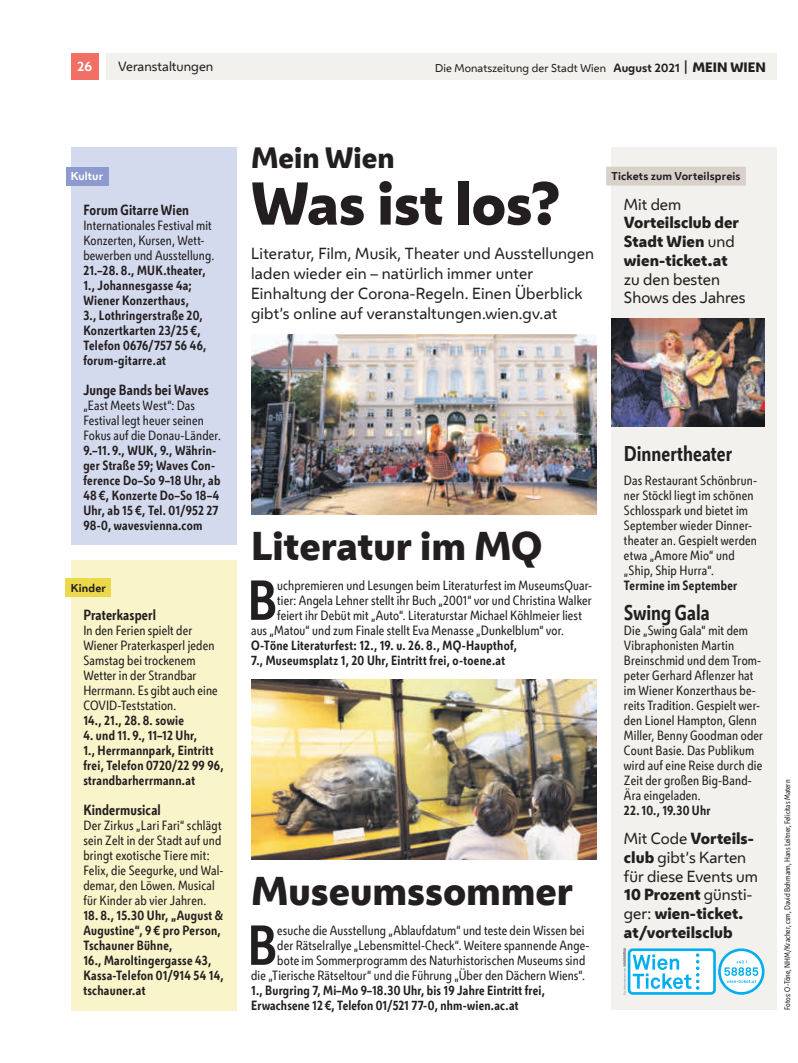
<style>
.page{position:relative;width:798px;height:1063px;background:#fff}
.page>*{position:absolute;margin:0;border:0;box-sizing:border-box;transform-origin:0 0}
.t1{font:800 56.25px "Wiener Melange";letter-spacing:-.01em;color:#231f20}
.t2{font:700 52.5px "Wiener Melange Cd";color:#231f20}
.t3{font:800 37.5px "Wiener Melange";color:#231f20}
.t4{font:800 27.5px "Wiener Melange";color:#231f20}
.t5{font:700 20px "Wiener Melange Cd";letter-spacing:.005em;color:#231f20}
.t6{font:15px/20px "Wiener Melange";letter-spacing:.01em;color:#231f20}
.t7{font:800 15px/18.8px "Wiener Melange";color:#231f20}
.t8{font:700 13.75px "Wiener Melange Cd";letter-spacing:.01em;color:#231f20}
.t9{font:12.5px/15px "Wiener Melange Cd";letter-spacing:.015em;color:#231f20}
.t10{font:700 12.5px/15px "Wiener Melange Cd";letter-spacing:.02em;color:#231f20}
.t11{font:12.5px "Wiener Melange";color:#231f20}
.t12{font:700 12.5px "Wiener Melange";color:#fff}
.t13{font:10.62px "Wiener Melange";letter-spacing:.01em;color:#231f20}
.t14{font:700 10.62px "Wiener Melange";letter-spacing:.02em;color:#231f20}
.t15{font:700 10.62px "Wiener Melange";letter-spacing:.015em;color:#fff}
.t16{font:7.5px "Wiener Melange Cd";color:#231f20}
.s1{font-weight:700;font-size:11.25px}
.s2{font-size:12px}
.s3{font-weight:800;font-size:12.75px}
.s4{font-weight:400}
</style>
<div class="page">
<div style="left:106px;top:53px;width:670px;height:27px;background:#f2f1ee"></div>
<div style="left:71px;top:53px;width:28px;height:27px;background:#f26f66"></div>
<div style="left:611px;top:148px;width:165px;height:862px;background:#f2f1ee"></div>
<div style="left:606px;top:167px;width:139px;height:19px;background:#d7d1ca"></div>
<svg style="left:623px;top:948px;width:2px;height:47px"></svg>
<svg style="left:627px;top:948px;width:88px;height:47px"></svg>
<div style="left:630px;top:951px;width:83px;height:41px;background:#fff;border-radius:3px"></div>
<svg style="left:632px;top:954px;width:67px;height:36px"></svg>
<svg style="left:717px;top:948px;width:47px;height:47px"></svg>
<div style="left:720px;top:951px;width:41px;height:41px;background:#fff;border-radius:50%"></div>
<svg style="left:724px;top:960px;width:34px;height:23px"></svg>
<div style="left:71px;top:560px;width:165px;height:450px;background:#f9f4c9"></div>
<div style="left:71px;top:148px;width:165px;height:397px;background:#d4daee"></div>
<div style="left:66px;top:167px;width:42px;height:19px;background:#8d9acd"></div>
<div style="left:65px;top:578px;width:46px;height:19px;background:#ebd84b"></div>
<img style="left:251px;top:335px;width:345px;height:180px">
<img style="left:251px;top:680px;width:345px;height:180px">
<img style="left:611px;top:319px;width:152px;height:107px">
<p class="t12" style="left:77px;top:58px;width:16px">26</p>
<p class="t13" style="left:435px;top:60px;width:332px">Die Monatszeitung der Stadt Wien <span class="s1">August 2021</span> <span class="s2">|</span> <span class="s3">MEIN WIEN</span></p>
<p class="t11" style="left:118px;top:58px;width:96px">Veranstaltungen</p>
<p class="t15" style="left:71px;top:169px;width:34px">Kultur</p>
<p class="t8" style="left:83px;top:200px;width:107px">Forum Gitarre Wien</p>
<p class="t9" style="left:83px;top:217px;width:132px">Internationales Festival mit<br>Konzerten, Kursen, Wett&shy;bewerben und Ausstellung.</p>
<p class="t10" style="left:83px;top:262px;width:124px">21.–28. 8., MUK.theater,<br>1., Johannesgasse 4a;<br>Wiener Konzerthaus,<br>3., Lothringerstraße 20,<br>Konzertkarten 23/25 €,<br>Telefon 0676/757 56 46, forum-gitarre.at</p>
<p class="t8" style="left:83px;top:380px;width:127px">Junge Bands bei Waves</p>
<p class="t9" style="left:83px;top:397px;width:139px">„East Meets West“: Das<br>Festival legt heuer seinen<br>Fokus auf die Donau-Länder.</p>
<p class="t10" style="left:83px;top:442px;width:138px">9.–11. 9., WUK, 9., Währin&shy;ger Straße 59; Waves Con&shy;ference Do–So 9–18 Uhr, ab<br>48 €, Konzerte Do–So 18–4<br>Uhr, ab 15 €, Tel. 01/952 27<br>98-0, wavesvienna.com</p>
<p class="t14" style="left:71px;top:580px;width:37px">Kinder</p>
<p class="t8" style="left:83px;top:605px;width:74px">Praterkasperl</p>
<p class="t9" style="left:83px;top:622px;width:136px">In den Ferien spielt der<br>Wiener Praterkasperl jeden<br>Samstag bei trockenem<br>Wetter in der Strandbar<br>Herrmann. Es gibt auch eine<br>COVID-Teststation.</p>
<p class="t10" style="left:83px;top:712px;width:102px">14., 21., 28. 8. sowie</p>
<p class="t10" style="left:83px;top:727px;width:142px">4. und 11. 9., 11–12 Uhr,<br>1., Herrmannpark, Eintritt frei, Telefon 0720/22 99 96, strandbarherrmann.at</p>
<p class="t8" style="left:83px;top:800px;width:79px">Kindermusical</p>
<p class="t9" style="left:83px;top:817px;width:142px">Der Zirkus „Lari Fari“ schlägt sein Zelt in der Stadt auf und bringt exotische Tiere mit:<br>Felix, die Seegurke, und Wal&shy;demar, den Löwen. Musical für Kinder ab vier Jahren.</p>
<p class="t10" style="left:83px;top:907px;width:142px">18. 8., 15.30 Uhr, „August &amp;<br>Augustine“, 9 € pro Person,<br>Tschauner Bühne,<br>16., Maroltingergasse 43,<br>Kassa-Telefon 01/914 54 14, tschauner.at</p>
<h3 class="t4" style="left:251px;top:138px;width:145px">Mein Wien</h3>
<h1 class="t1" style="left:251px;top:163px;width:312px">Was ist los?</h1>
<p class="t6" style="left:251px;top:243px;width:344px">Literatur, Film, Musik, Theater und Ausstellungen laden wieder ein – natürlich immer unter Einhaltung der Corona-Regeln. Einen Überblick gibt’s online auf veranstaltungen.wien.gv.at</p>
<p class="t14" style="left:611px;top:169px;width:130px">Tickets zum Vorteilspreis</p>
<p class="t6" style="left:623px;top:194px;width:59px">Mit dem</p>
<p class="t7" style="left:623px;top:213px;width:117px">Vorteilsclub der<br>Stadt Wien <span class="s4">und </span>wien-ticket.at</p>
<p class="t6" style="left:623px;top:269px;width:123px;line-height:18.8px">zu den besten<br>Shows des Jahres</p>
<h3 class="t3" style="left:251px;top:519px;width:293px">Literatur im MQ</h3>
<h2 class="t2" style="left:247px;top:563px;width:31px">B</h2>
<p class="t9" style="left:277px;top:577px;width:316px">uchpremieren und Lesungen beim Literaturfest im MuseumsQuar-</p>
<p class="t9" style="left:277px;top:592px;width:316px">tier: Angela Lehner stellt ihr Buch „2001“ vor und Christina Walker</p>
<p class="t9" style="left:277px;top:607px;width:306px">feiert ihr Debüt mit „Auto“. Literaturstar Michael Köhlmeier liest</p>
<p class="t9" style="left:251px;top:622px;width:314px">aus „Matou“ und zum Finale stellt Eva Menasse „Dunkelblum“ vor.</p>
<p class="t10" style="left:251px;top:637px;width:267px">O-Töne Literaturfest: 12., 19. u. 26. 8., MQ-Haupthof,<br>7., Museumsplatz 1, 20 Uhr, Eintritt frei, o-toene.at</p>
<h3 class="t3" style="left:251px;top:864px;width:323px">Museumssommer</h3>
<h2 class="t2" style="left:247px;top:908px;width:31px">B</h2>
<p class="t9" style="left:277px;top:922px;width:309px">esuche die Ausstellung „Ablaufdatum“ und teste dein Wissen bei</p>
<p class="t9" style="left:277px;top:937px;width:313px">der Rätselrallye „Lebensmittel-Check“. Weitere spannende Ange-</p>
<p class="t9" style="left:277px;top:952px;width:309px">bote im Sommerprogramm des Naturhistorischen Museums sind</p>
<p class="t9" style="left:251px;top:967px;width:335px">die „Tierische Rätseltour“ und die Führung „Über den Dächern Wiens“.</p>
<p class="t10" style="left:251px;top:982px;width:295px">1., Burgring 7, Mi–Mo 9–18.30 Uhr, bis 19 Jahre Eintritt frei,<br>Erwachsene 12 €, Telefon 01/521 77-0, nhm-wien.ac.at</p>
<h3 class="t5" style="left:623px;top:439px;width:110px">Dinnertheater</h3>
<p class="t9" style="left:623px;top:472px;width:135px">Das Restaurant Schönbrun&shy;ner Stöckl liegt im schönen<br>Schlosspark und bietet im<br>September wieder Dinner&shy;theater an. Gespielt werden etwa „Amore Mio“ und „Ship, Ship Hurra“.</p>
<p class="t10" style="left:623px;top:577px;width:115px">Termine im September</p>
<h3 class="t5" style="left:623px;top:598px;width:87px">Swing Gala</h3>
<p class="t9" style="left:623px;top:622px;width:141px">Die „Swing Gala“ mit dem<br>Vibraphonisten Martin<br>Breinschmid und dem Trom&shy;peter Gerhard Aflenzer hat im Wiener Konzerthaus be&shy;reits Tradition. Gespielt wer&shy;den Lionel Hampton, Glenn<br>Miller, Benny Goodman oder<br>Count Basie. Das Publikum wird auf eine Reise durch die<br>Zeit der großen Big-Band-<br>Ära eingeladen.</p>
<p class="t10" style="left:623px;top:802px;width:88px">22. 10., 19.30 Uhr</p>
<p class="t7" style="left:623px;top:829px;width:136px"><span class="s4">Mit Code</span> Vorteils&shy;club <span class="s4">gibt’s Karten für diese Events um<br></span>10 Prozent <span class="s4">günsti&shy;ger:</span> wien-ticket. at/vorteilsclub</p>
<p class="t16" style="left:781px;top:1010px;width:232px;rotate:-90deg">Fotos: O-Töne, NHM/Kracher, csm, David Bohmann, Hans Leitner, Felicitas Matern</p>
</div>
